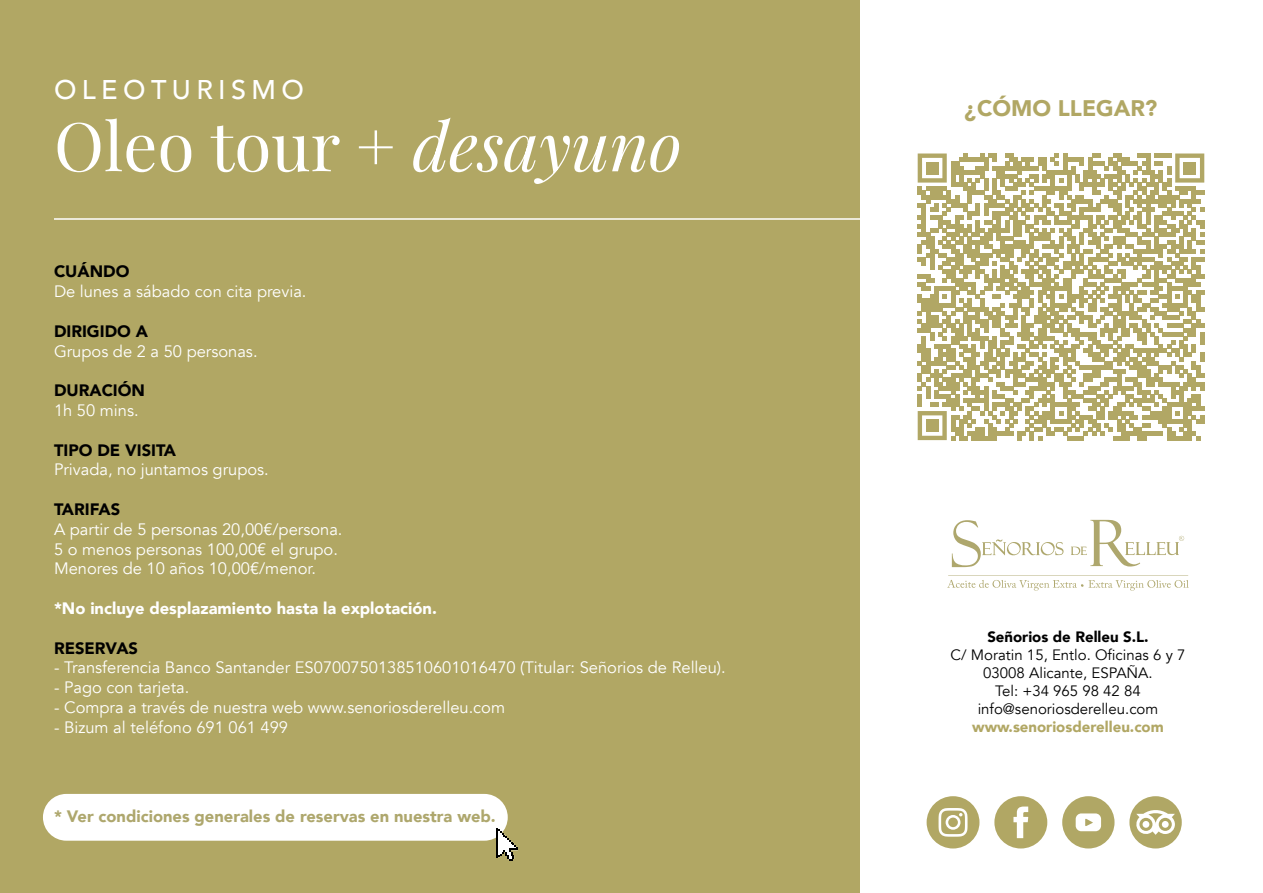
<style>
.page{position:relative;width:1263px;height:893px;background:#fff}
.page>*{position:absolute;margin:0;border:0;box-sizing:border-box;transform-origin:0 0}
.t1{font:67.5px "Playfair Display";color:#fff}
.t2{font:500 27px "Avenir";letter-spacing:.2em;color:#fff}
.t3{font:900 22.5px "Avenir";color:#b1a764}
.t4{font:16.5px/19.8px "Avenir";color:#fff}
.t5{font:900 16.5px "Avenir";color:#000}
.t6{font:900 16.5px "Avenir";color:#aea76d}
.t7{font:900 16.5px "Avenir";color:#fff}
.t8{font:15px/18px "Avenir";color:#000;text-align:center}
.t9{font:900 15px "Avenir";color:#b1a764}
.t10{font:900 15px "Avenir";color:#000}
.s1{font-style:italic}
</style>
<div class="page">
<div style="left:0;top:0;width:859px;height:893px;background:#b1a764"></div>
<svg style="left:952px;top:520px;width:111px;height:47px"></svg>
<svg style="left:1071px;top:520px;width:113px;height:46px"></svg>
<svg style="left:947px;top:575px;width:242px;height:16px"></svg>
<svg style="left:918px;top:153px;width:286px;height:287px"></svg>
<div style="left:926px;top:162px;width:12px;height:12px;background:#b1a765"></div>
<div style="left:1183px;top:162px;width:13px;height:12px;background:#b1a765"></div>
<div style="left:926px;top:419px;width:12px;height:13px;background:#b1a765"></div>
<svg style="left:994px;top:796px;width:53px;height:52px"></svg>
<svg style="left:926px;top:796px;width:53px;height:52px"></svg>
<svg style="left:1062px;top:796px;width:52px;height:52px"></svg>
<svg style="left:1129px;top:796px;width:53px;height:52px"></svg>
<hr style="left:54px;top:218px;width:828px;height:2px;background:#fff">
<div style="left:43px;top:794px;width:465px;height:47px;background:#fff;border-radius:23px"></div>
<svg style="left:496px;top:828px;width:22px;height:33px"></svg>
<h2 class="t2" style="left:54px;top:67px;width:251px">OLEOTURISMO</h2>
<h1 class="t1" style="left:54px;top:93px;width:629px">Oleo tour + <span class="s1">desayuno</span></h1>
<p class="t5" style="left:54px;top:257px;width:77px">CUÁNDO</p>
<p class="t4" style="left:54px;top:282px;width:254px">De lunes a sábado con cita previa.</p>
<p class="t5" style="left:54px;top:317px;width:96px">DIRIGIDO A</p>
<p class="t4" style="left:54px;top:341px;width:205px">Grupos de 2 a 50 personas.</p>
<p class="t5" style="left:54px;top:376px;width:93px">DURACIÓN</p>
<p class="t4" style="left:54px;top:401px;width:86px">1h 50 mins.</p>
<p class="t5" style="left:54px;top:436px;width:124px">TIPO DE VISITA</p>
<p class="t4" style="left:54px;top:460px;width:216px">Privada, no juntamos grupos.</p>
<p class="t5" style="left:54px;top:495px;width:68px">TARIFAS</p>
<p class="t4" style="left:54px;top:519px;width:290px">A partir de 5 personas 20,00€/persona.<br>5 o menos personas 100,00€ el grupo.<br>Menores de 10 años 10,00€/menor.</p>
<p class="t7" style="left:54px;top:594px;width:384px">*No incluye desplazamiento hasta la explotación.</p>
<p class="t5" style="left:54px;top:634px;width:86px">RESERVAS</p>
<p class="t4" style="left:54px;top:658px;width:673px">- Transferencia Banco Santander ES0700750138510601016470 (Titular: Señorios de Relleu).</p>
<p class="t4" style="left:54px;top:678px;width:137px">- Pago con tarjeta.</p>
<p class="t4" style="left:54px;top:698px;width:453px">- Compra a través de nuestra web www.senoriosderelleu.com</p>
<p class="t4" style="left:54px;top:717px;width:236px">- Bizum al teléfono 691 061 499</p>
<p class="t6" style="left:54px;top:802px;width:443px">* Ver condiciones generales de reservas en nuestra web.</p>
<h3 class="t3" style="left:964px;top:89px;width:194px">¿CÓMO LLEGAR?</h3>
<p class="t10" style="left:987px;top:624px;width:163px">Señorios de Relleu S.L.</p>
<p class="t8" style="left:950px;top:646px;width:236px">C/ Moratin 15, Entlo. Oficinas 6 y 7<br>03008 Alicante, ESPAÑA.<br>Tel: +34 965 98 42 84 info@senoriosderelleu.com</p>
<p class="t9" style="left:972px;top:714px;width:193px">www.senoriosderelleu.com</p>
</div>
